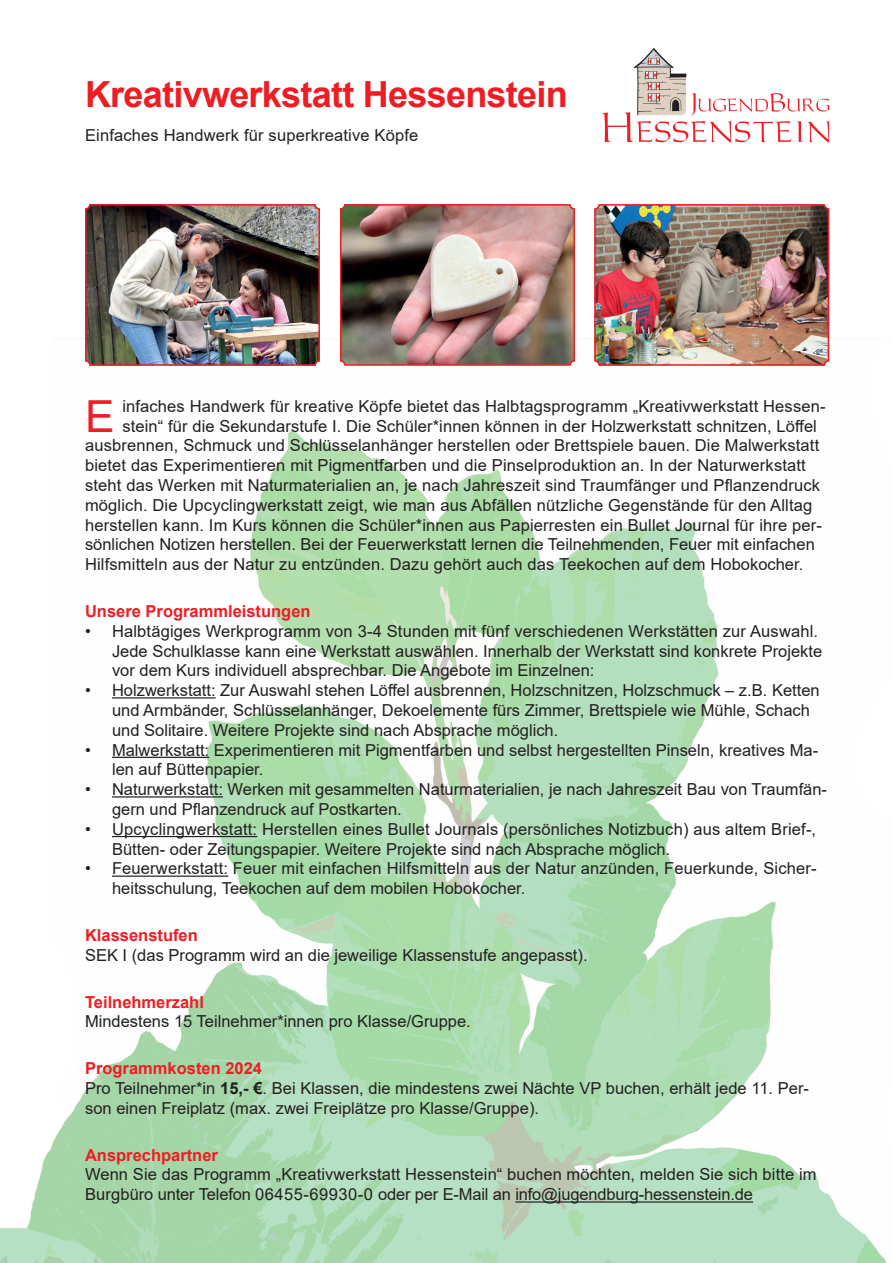
<style>
.page{position:relative;width:893px;height:1263px;background:#fff}
.page>*{position:absolute;margin:0;border:0;box-sizing:border-box;transform-origin:0 0}
.t1{font:44.1px "Arial";color:#ee1d23}
.t2{font:700 36px "Arial";letter-spacing:-.02em;color:#ee1d23}
.t3{font:16.5px/19.8px "Arial";color:#231f20}
.t4{font:700 16.5px "Arial";color:#ee1d23}
.s1{font-weight:700;color:#ee1d23}
.s2{font-weight:700}
</style>
<div class="page">
<img style="left:0;top:338px;width:887px;height:925px">
<hr style="left:112px;top:697px;width:104px;height:1px;background:#231f20">
<hr style="left:112px;top:757px;width:97px;height:1px;background:#231f20">
<hr style="left:112px;top:796px;width:111px;height:1px;background:#231f20">
<hr style="left:112px;top:836px;width:145px;height:1px;background:#231f20">
<hr style="left:112px;top:875px;width:116px;height:2px;background:#231f20">
<hr style="left:515px;top:1201px;width:238px;height:1px;background:#231f20">
<img style="left:85px;top:207px;width:235px;height:159px">
<div style="left:85px;top:204px;width:235px;height:162px;border:2px solid #ee1d23;border-radius:4px"></div>
<img style="left:340px;top:207px;width:235px;height:158px">
<div style="left:340px;top:204px;width:235px;height:162px;border:2px solid #ee1d23;border-radius:4px"></div>
<img style="left:594px;top:207px;width:235px;height:159px">
<div style="left:594px;top:204px;width:235px;height:162px;border:2px solid #ee1d23;border-radius:4px"></div>
<svg style="left:602px;top:48px;width:227px;height:95px"></svg>
<h2 class="t2" style="left:85px;top:69px;width:484px">Kreativwerkstatt Hessenstein</h2>
<p class="t3" style="left:85px;top:125px;width:335px">Einfaches Handwerk für superkreative Köpfe</p>
<h1 class="t1" style="left:85px;top:386px;width:31px">E</h1>
<p class="t3" style="left:122px;top:396px;width:705px">infaches Handwerk für kreative Köpfe bietet das Halbtagsprogramm „Kreativwerkstatt Hessen-</p>
<p class="t3" style="left:122px;top:416px;width:696px">stein“ für die Sekundarstufe I. Die Schüler*innen können in der Holzwerkstatt schnitzen, Löffel</p>
<p class="t3" style="left:85px;top:435px;width:736px">ausbrennen, Schmuck und Schlüsselanhänger herstellen oder Brettspiele bauen. Die Malwerkstatt</p>
<p class="t3" style="left:85px;top:455px;width:722px">bietet das Experimentieren mit Pigmentfarben und die Pinselproduktion an. In der Naturwerkstatt</p>
<p class="t3" style="left:85px;top:475px;width:736px">steht das Werken mit Naturmaterialien an, je nach Jahreszeit sind Traumfänger und Pflanzendruck</p>
<p class="t3" style="left:85px;top:495px;width:729px">möglich. Die Upcyclingwerkstatt zeigt, wie man aus Abfällen nützliche Gegenstände für den Alltag</p>
<p class="t3" style="left:85px;top:515px;width:738px">herstellen kann. Im Kurs können die Schüler*innen aus Papierresten ein Bullet Journal für ihre per-</p>
<p class="t3" style="left:85px;top:534px;width:731px">sönlichen Notizen herstellen. Bei der Feuerwerkstatt lernen die Teilnehmenden, Feuer mit einfachen</p>
<p class="t3" style="left:85px;top:554px;width:720px">Hilfsmitteln aus der Natur zu entzünden. Dazu gehört auch das Teekochen auf dem Hobokocher.</p>
<p class="t4" style="left:85px;top:599px;width:227px">Unsere Programmleistungen</p>
<p class="t3" style="left:112px;top:621px;width:712px;text-indent:-27px">• Halbtägiges Werkprogramm von 3-4 Stunden mit fünf verschiedenen Werkstätten zur Auswahl.<br>Jede Schulklasse kann eine Werkstatt auswählen. Innerhalb der Werkstatt sind konkrete Projekte vor dem Kurs individuell absprechbar. Die Angebote im Einzelnen:</p>
<p class="t3" style="left:112px;top:680px;width:709px;text-indent:-27px">• Holzwerkstatt: Zur Auswahl stehen Löffel ausbrennen, Holzschnitzen, Holzschmuck – z.B. Ketten und Armbänder, Schlüsselanhänger, Dekoelemente fürs Zimmer, Brettspiele wie Mühle, Schach und Solitaire. Weitere Projekte sind nach Absprache möglich.</p>
<p class="t3" style="left:112px;top:740px;width:708px;text-indent:-27px">• Malwerkstatt: Experimentieren mit Pigmentfarben und selbst hergestellten Pinseln, kreatives Ma&shy;len auf Büttenpapier.</p>
<p class="t3" style="left:112px;top:779px;width:716px;text-indent:-27px">• Naturwerkstatt: Werken mit gesammelten Naturmaterialien, je nach Jahreszeit Bau von Traumfän&shy;gern und Pflanzendruck auf Postkarten.</p>
<p class="t3" style="left:112px;top:819px;width:706px;text-indent:-27px">• Upcyclingwerkstatt: Herstellen eines Bullet Journals (persönliches Notizbuch) aus altem Brief-,<br>Bütten- oder Zeitungspapier. Weitere Projekte sind nach Absprache möglich.</p>
<p class="t3" style="left:112px;top:858px;width:706px;text-indent:-27px">• Feuerwerkstatt: Feuer mit einfachen Hilfsmitteln aus der Natur anzünden, Feuerkunde, Sicher&shy;heitsschulung, Teekochen auf dem mobilen Hobokocher.</p>
<p class="t4" style="left:85px;top:923px;width:114px">Klassenstufen</p>
<p class="t3" style="left:85px;top:945px;width:504px">SEK I (das Programm wird an die jeweilige Klassenstufe angepasst).</p>
<p class="t4" style="left:85px;top:990px;width:120px">Teilnehmerzahl</p>
<p class="t3" style="left:85px;top:1011px;width:387px">Mindestens 15 Teilnehmer*innen pro Klasse/Gruppe.</p>
<p class="t3" style="left:85px;top:1058px;width:726px"><span class="s1">Programmkosten 2024<br></span>Pro Teilnehmer*in <span class="s2">15,- €</span>. Bei Klassen, die mindestens zwei Nächte VP buchen, erhält jede 11. Per&shy;son einen Freiplatz (max. zwei Freiplätze pro Klasse/Gruppe).</p>
<p class="t4" style="left:85px;top:1143px;width:134px">Ansprechpartner</p>
<p class="t3" style="left:85px;top:1164px;width:733px">Wenn Sie das Programm „Kreativwerkstatt Hessenstein“ buchen möchten, melden Sie sich bitte im<br>Burgbüro unter Telefon 06455-69930-0 oder per E-Mail an info@jugendburg-hessenstein.de</p>
</div>
